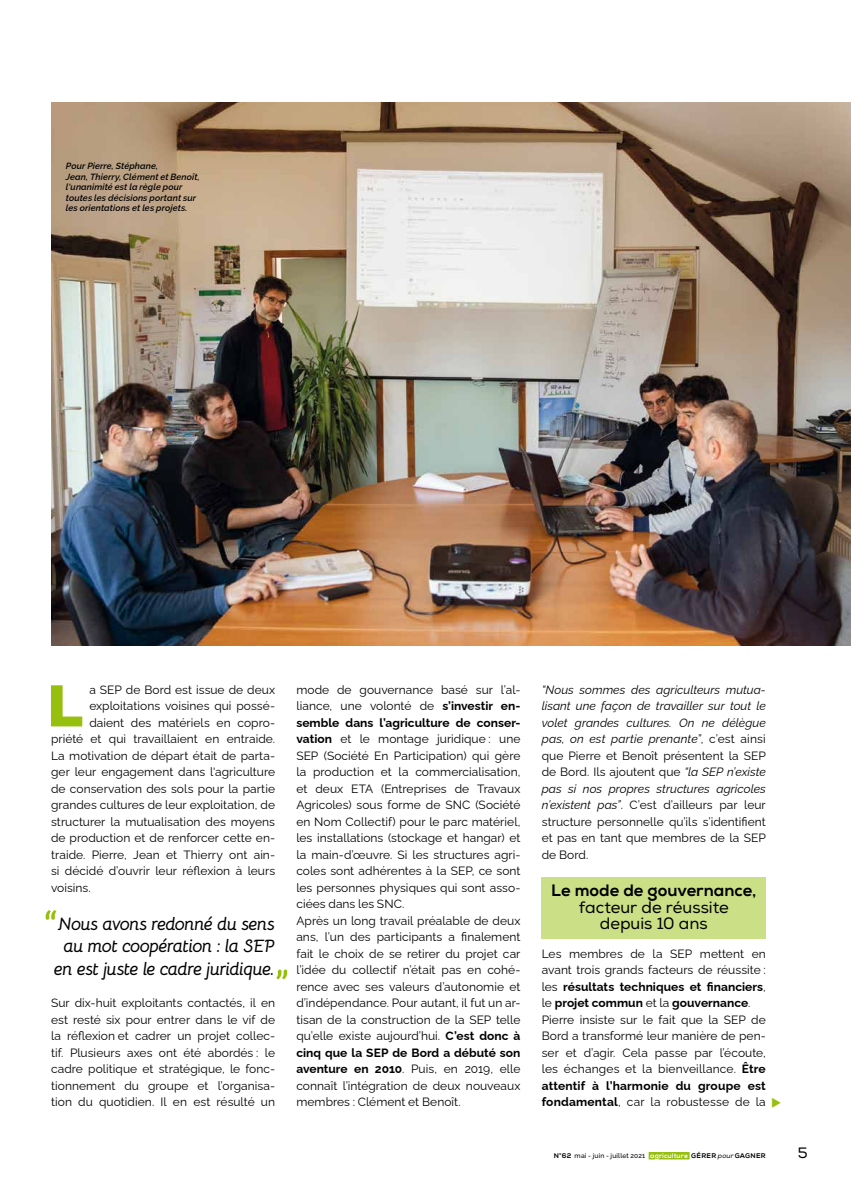
<style>
.page{position:relative;width:851px;height:1191px;background:#fff}
.page>*{position:absolute;margin:0;border:0;box-sizing:border-box;transform-origin:0 0}
.t1{font:900 57px "Nexa";color:#97bf0d}
.t2{font:italic 700 18px/22.5px "Bellota";letter-spacing:-.035em;color:#000;text-align:center}
.t3{font:16.5px/16.5px "Nexa";color:#000;text-align:center}
.t4{font:16.5px "Nexa X Bold";color:#000}
.t5{font:15px "Nexa";color:#000}
.t6{font:12px/16.5px "Raleway";letter-spacing:.005em;color:#000}
.t7{font:italic 12px/16.5px "Raleway";color:#000;text-align:justify}
.t8{font:italic 600 9px/10.5px "Raleway";letter-spacing:.01em;color:#000}
.t9{font:500 6.75px "Raleway";letter-spacing:.02em;color:#000}
.s1{font-weight:700}
.s2{font-style:normal}
.s3{color:#97bf0d}
.s4{font-family:"Nexa X Bold";font-weight:400}
.s5{font-family:"Nexa X Bold";font-weight:400;color:#fff}
.s6{font-family:"Nexa";font-weight:400;font-style:italic}
</style>
<div class="page">
<div style="left:648px;top:1152px;width:41px;height:7px;background:#97bf0d"></div>
<img style="left:51px;top:102px;width:799px;height:544px">
<div style="left:541px;top:877px;width:224px;height:61px;background:#cbdf86"></div>
<svg style="left:46px;top:910px;width:10px;height:9px"></svg>
<svg style="left:276px;top:969px;width:11px;height:10px"></svg>
<p class="t8" style="left:66px;top:160px;width:135px">Pour Pierre, Stéphane,<br>Jean, Thierry, Clément et Benoît, l'unanimité est la règle pour toutes les décisions portant sur les orientations et les projets.</p>
<p class="t6" style="left:89px;top:680px;width:187px">a SEP de Bord est issue de deux</p>
<p class="t6" style="left:89px;top:696px;width:187px">exploitations voisines qui possé-</p>
<p class="t6" style="left:89px;top:713px;width:187px">daient des matériels en copro-</p>
<p class="t6" style="left:51px;top:729px;width:225px">priété et qui travaillaient en entraide.</p>
<p class="t6" style="left:51px;top:746px;width:225px">La motivation de départ était de parta-</p>
<p class="t6" style="left:51px;top:762px;width:225px">ger leur engagement dans l'agriculture</p>
<p class="t6" style="left:51px;top:779px;width:225px">de conservation des sols pour la partie</p>
<p class="t6" style="left:51px;top:795px;width:225px">grandes cultures de leur exploitation, de</p>
<p class="t6" style="left:51px;top:812px;width:225px">structurer la mutualisation des moyens</p>
<p class="t6" style="left:51px;top:828px;width:225px">de production et de renforcer cette en-</p>
<p class="t6" style="left:51px;top:845px;width:225px">traide. Pierre, Jean et Thierry ont ain-</p>
<p class="t6" style="left:51px;top:861px;width:225px">si décidé d’ouvrir leur réflexion à leurs</p>
<p class="t6" style="left:51px;top:878px;width:41px">voisins.</p>
<h1 class="t1" style="left:47px;top:668px;width:38px">L</h1>
<h2 class="t2" style="left:54px;top:911px;width:222px">Nous avons redonné du sens au mot coopération : la SEP en est juste le cadre juridique.</h2>
<p class="t6" style="left:51px;top:993px;width:225px;text-align:justify">Sur dix-huit exploitants contactés, il en est resté six pour entrer dans le vif de la réflexion et cadrer un projet collec&shy;tif. Plusieurs axes ont été abordés : le cadre politique et stratégique, le fonc&shy;tionnement du groupe et l’organisa&shy;tion du quotidien. Il en est résulté un</p>
<p class="t6" style="left:296px;top:680px;width:225px">mode de gouvernance basé sur l’al&shy;liance, une volonté de <span class="s1">s’investir en&shy;semble dans l’agriculture de conser&shy;vation</span> et le montage juridique : une SEP (Société En Participation) qui gère la production et la commercialisation, et deux ETA (Entreprises de Travaux Agricoles) sous forme de SNC (Société en Nom Collectif) pour le parc matériel, les installations (stockage et hangar) et la main-d’œuvre. Si les structures agri&shy;coles sont adhérentes à la SEP, ce sont les personnes physiques qui sont asso&shy;ciées dans les SNC.<br>Après un long travail préalable de deux ans, l’un des participants a finalement fait le choix de se retirer du projet car l’idée du collectif n’était pas en cohé&shy;rence avec ses valeurs d’autonomie et d’indépendance. Pour autant, il fut un ar&shy;tisan de la construction de la SEP telle qu’elle existe aujourd’hui. <span class="s1">C’est donc à cinq que la SEP de Bord a débuté son aventure en 2010</span>. Puis, en 2019, elle connaît l’intégration de deux nouveaux membres : Clément et Benoît.</p>
<p class="t7" style="left:541px;top:680px;width:225px">“Nous sommes des agriculteurs mutua&shy;lisant une façon de travailler sur tout le volet grandes cultures. On ne délègue pas, on est partie prenante”<span class="s2">, c’est ainsi que Pierre et Benoît présentent la SEP de Bord. Ils ajoutent que</span> “la SEP n’existe pas si nos propres structures agricoles n’existent pas”<span class="s2">. C’est d’ailleurs par leur structure personnelle qu’ils s’identifient et pas en tant que membres de la SEP de Bord.</span></p>
<h3 class="t4" style="left:551px;top:880px;width:206px">Le mode de gouvernance,</h3>
<h3 class="t3" style="left:578px;top:899px;width:151px">facteur de réussite depuis 10 ans</h3>
<p class="t6" style="left:541px;top:944px;width:241px">Les membres de la SEP mettent en avant trois grands facteurs de réussite : les <span class="s1">résultats techniques et financiers</span>,<br>le <span class="s1">projet commun</span> et la <span class="s1">gouvernance</span>.<br>Pierre insiste sur le fait que la SEP de Bord a transformé leur manière de pen&shy;ser et d’agir. Cela passe par l’écoute, les échanges et la bienveillance. <span class="s1">Être attentif à l’harmonie du groupe est fondamental</span>, car la robustesse de la <span class="s3">◆</span></p>
<p class="t9" style="left:553px;top:1149px;width:213px"><span class="s4">N°62</span> mai - juin - juillet 2021 <span class="s5">agriculture</span> <span class="s4">GÉRER</span> <span class="s6">pour</span><span class="s4">GAGNER</span></p>
<p class="t5" style="left:797px;top:1143px;width:11px">5</p>
</div>
